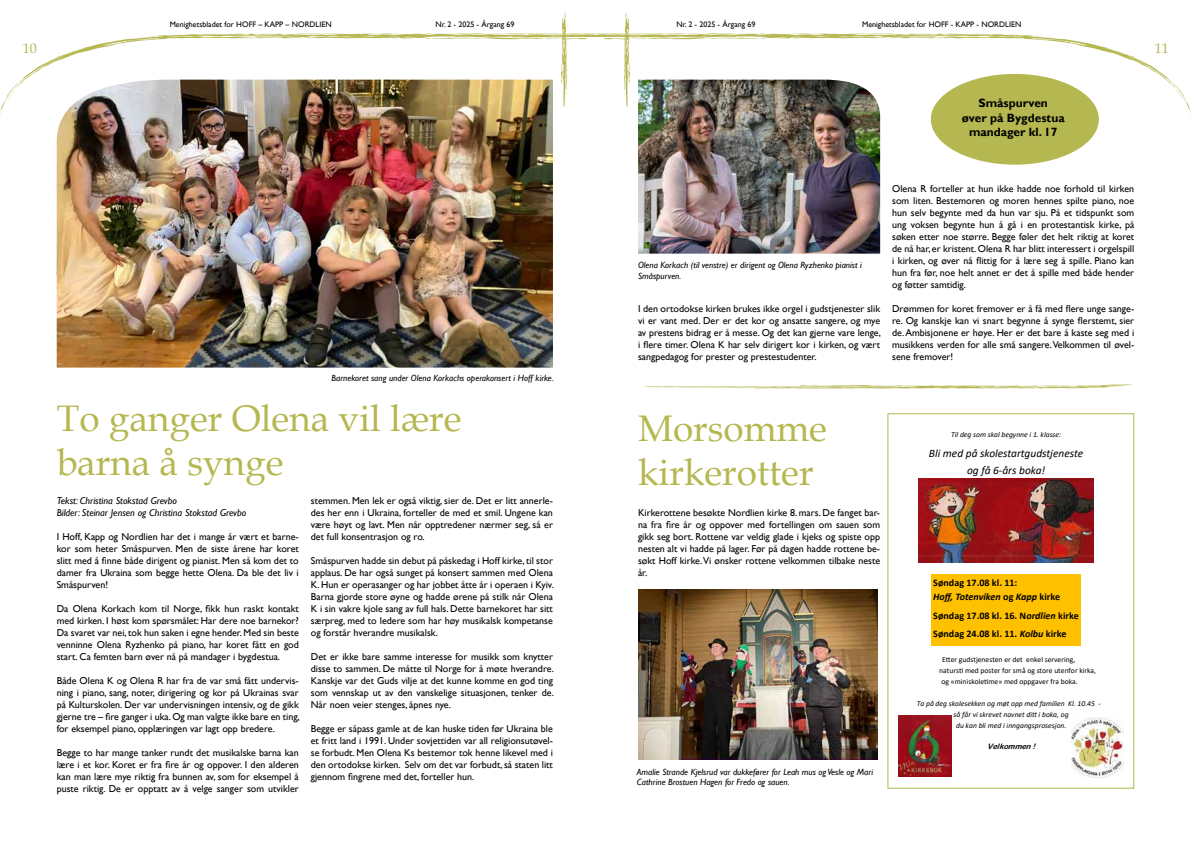
<style>
.page{position:relative;width:1191px;height:842px;background:#fff}
.page>*{position:absolute;margin:0;border:0;box-sizing:border-box;transform-origin:0 0}
.t1{font:37px/44.4px "Book Antiqua";color:#b5b750}
.t2{font:14px "Book Antiqua";color:#b5b750}
.t3{font:700 12px/14.4px "Gill Sans";color:#000;text-align:center}
.t4{font:italic 11.3px/16.5px "Calibri";color:#000;text-align:center}
.t5{font:italic 700 10.1px "Calibri";letter-spacing:-.005em;color:#000}
.t6{font:10px/12px "Gill Sans";color:#000;text-align:justify}
.t7{font:700 10px/18.4px "Calibri";color:#000}
.t8{font:italic 10px/12px "Gill Sans";color:#000}
.t9{font:italic 9px/10.8px "Gill Sans";color:#000}
.t10{font:8px "Gill Sans";color:#000}
.t11{font:7.6px "Calibri";color:#000}
.t12{font:italic 7.6px "Arial Rounded MT Bold";color:#000}
.t13{font:italic 7.5px "Calibri";color:#000}
.t14{font:7.5px "Calibri";color:#000}
.s1{font-style:normal}
.s2{font-style:italic}
</style>
<div class="page">
<svg style="left:0;top:12px;width:1191px;height:120px"></svg>
<div style="left:931px;top:74px;width:167px;height:91px;background:#b5b750;border-radius:50%"></div>
<img style="left:918px;top:479px;width:175px;height:84px">
<img style="left:1071px;top:718px;width:53px;height:59px">
<img style="left:898px;top:715px;width:53px;height:62px">
<div style="left:931px;top:574px;width:150px;height:72px;background:#ffc000"></div>
<div style="left:887px;top:413px;width:247px;height:376px;border:1px solid #b5b750"></div>
<img style="left:57px;top:80px;width:496px;height:288px">
<img style="left:638px;top:80px;width:242px;height:174px">
<svg style="left:641px;top:384px;width:492px;height:5px"></svg>
<img style="left:638px;top:590px;width:240px;height:170px">
<p class="t10" style="left:170px;top:19px;width:163px">Menighetsbladet for HOFF – KAPP – NORDLIEN</p>
<p class="t10" style="left:435px;top:19px;width:80px">Nr. 2 - 2025 - Årgang 69</p>
<p class="t10" style="left:676px;top:19px;width:80px">Nr. 2 - 2025 - Årgang 69</p>
<p class="t10" style="left:862px;top:19px;width:161px">Menighetsbladet for HOFF - KAPP - NORDLIEN</p>
<h2 class="t2" style="left:23px;top:39px;width:15px">10</h2>
<h2 class="t2" style="left:1154px;top:39px;width:15px">11</h2>
<p class="t9" style="left:332px;top:373px;width:224px">Barnekoret sang under Olena Korkachs operakonsert i Hoff kirke.</p>
<h1 class="t1" style="left:57px;top:395px;width:406px">To ganger Olena vil lære barna å synge</h1>
<p class="t8" style="left:57px;top:495px;width:191px">Tekst: Christina Stokstad Grevbo<br>Bilder: Steinar Jensen og Christina Stokstad Grevbo</p>
<p class="t6" style="left:57px;top:531px;width:244px">I Hoff, Kapp og Nordlien har det i mange år vært et barne&shy;kor som heter Småspurven. Men de siste årene har koret slitt med å finne både dirigent og pianist. Men så kom det to damer fra Ukraina som begge hette Olena. Da ble det liv i Småspurven!</p>
<p class="t6" style="left:57px;top:603px;width:244px">Da Olena Korkach kom til Norge, fikk hun raskt kontakt med kirken. I høst kom spørsmålet: Har dere noe barnekor?<br>Da svaret var nei, tok hun saken i egne hender. Med sin beste venninne Olena Ryzhenko på piano, har koret fått en god start. Ca femten barn øver nå på mandager i bygdestua.</p>
<p class="t6" style="left:57px;top:675px;width:245px">Både Olena K og Olena R har fra de var små fått undervis&shy;ning i piano, sang, noter, dirigering og kor på Ukrainas svar på Kulturskolen. Der var undervisningen intensiv, og de gikk gjerne tre – fire ganger i uka. Og man valgte ikke bare en ting, for eksempel piano, opplæringen var lagt opp bredere.</p>
<p class="t6" style="left:57px;top:747px;width:244px">Begge to har mange tanker rundt det musikalske barna kan lære i et kor. Koret er fra fire år og oppover. I den alderen kan man lære mye riktig fra bunnen av, som for eksempel å puste riktig. De er opptatt av å velge sanger som utvikler</p>
<p class="t6" style="left:311px;top:495px;width:244px">stemmen. Men lek er også viktig, sier de. Det er litt annerle&shy;des her enn i Ukraina, forteller de med et smil. Ungene kan være høyt og lavt. Men når opptredener nærmer seg, så er det full konsentrasjon og ro.</p>
<p class="t6" style="left:311px;top:555px;width:245px">Småspurven hadde sin debut på påskedag i Hoff kirke, til stor applaus. De har også sunget på konsert sammen med Olena K. Hun er operasanger og har jobbet åtte år i operaen i Kyiv.<br>Barna gjorde store øyne og hadde ørene på stilk når Olena K i sin vakre kjole sang av full hals. Dette barnekoret har sitt særpreg, med to ledere som har høy musikalsk kompetanse og forstår hverandre musikalsk.</p>
<p class="t6" style="left:311px;top:651px;width:245px">Det er ikke bare samme interesse for musikk som knytter disse to sammen. De måtte til Norge for å møte hverandre.<br>Kanskje var det Guds vilje at det kunne komme en god ting som vennskap ut av den vanskelige situasjonen, tenker de.<br>Når noen veier stenges, åpnes nye.</p>
<p class="t6" style="left:311px;top:723px;width:244px">Begge er såpass gamle at de kan huske tiden før Ukraina ble et fritt land i 1991. Under sovjettiden var all religionsutøvel&shy;se forbudt. Men Olena Ks bestemor tok henne likevel med i den ortodokse kirken. Selv om det var forbudt, så staten litt gjennom fingrene med det, forteller hun.</p>
<p class="t3" style="left:961px;top:96px;width:105px">Småspurven<br>øver på Bygdestua mandager kl. 17</p>
<p class="t9" style="left:638px;top:260px;width:225px">Olena Korkach (til venstre) er dirigent og Olena Ryzhenko pianist i<br>Småspurven.</p>
<p class="t6" style="left:638px;top:303px;width:245px">I den ortodokse kirken brukes ikke orgel i gudstjenester slik vi er vant med. Der er det kor og ansatte sangere, og mye av prestens bidrag er å messe. Og det kan gjerne vare lenge, i flere timer. Olena K har selv dirigert kor i kirken, og vært sangpedagog for prester og prestestudenter.</p>
<p class="t6" style="left:892px;top:183px;width:244px">Olena R forteller at hun ikke hadde noe forhold til kirken som liten. Bestemoren og moren hennes spilte piano, noe hun selv begynte med da hun var sju. På et tidspunkt som ung voksen begynte hun å gå i en protestantisk kirke, på søken etter noe større. Begge føler det helt riktig at koret de nå har, er kristent. Olena R har blitt interessert i orgelspill i kirken, og øver nå flittig for å lære seg å spille. Piano kan hun fra før, noe helt annet er det å spille med både hender og føtter samtidig.</p>
<p class="t6" style="left:892px;top:303px;width:244px">Drømmen for koret fremover er å få med flere unge sange&shy;re. Og kanskje kan vi snart begynne å synge flerstemt, sier de. Ambisjonene er høye. Her er det bare å kaste seg med i musikkens verden for alle små sangere. Velkommen til øvel&shy;sene fremover!</p>
<h1 class="t1" style="left:638px;top:405px;width:190px">Morsomme kirkerotter</h1>
<p class="t6" style="left:638px;top:507px;width:244px">Kirkerottene besøkte Nordlien kirke 8. mars. De fanget bar&shy;na fra fire år og oppover med fortellingen om sauen som gikk seg bort. Rottene var veldig glade i kjeks og spiste opp nesten alt vi hadde på lager. Før på dagen hadde rottene be&shy;søkt Hoff kirke. Vi ønsker rottene velkommen tilbake neste år.</p>
<p class="t9" style="left:637px;top:766px;width:238px">Amalie Strande Kjelsrud var dukkefører for Leah mus og Vesle og Mari<br>Cathrine Brostuen Hagen for Fredo og sauen.</p>
<p class="t13" style="left:951px;top:430px;width:112px">Til deg som skal begynne i 1. klasse:</p>
<p class="t4" style="left:929px;top:445px;width:156px">Bli med på skolestartgudstjeneste og få 6-års boka!</p>
<p class="t7" style="left:933px;top:573px;width:86px">Søndag 17.08 kl. 11:</p>
<p class="t5" style="left:933px;top:590px;width:128px">Hoff, Totenviken <span class="s1">og</span> Kapp <span class="s1">kirke</span></p>
<p class="t7" style="left:933px;top:606px;width:147px">Søndag 17.08 kl. 16. N<span class="s2">ordlien</span> kirke<br>Søndag 24.08 kl. 11. <span class="s2">Kolbu</span> kirke</p>
<p class="t14" style="left:942px;top:655px;width:135px">Etter gudstjenesten er det enkel servering,</p>
<p class="t11" style="left:939px;top:665px;width:158px">natursti med poster for små og store utenfor kirka,</p>
<p class="t14" style="left:941px;top:677px;width:138px">og «miniskoletime» med oppgaver fra boka.</p>
<p class="t13" style="left:916px;top:698px;width:185px">Ta på deg skolesekken og møt opp med familien Kl. 10.45 -</p>
<p class="t13" style="left:953px;top:709px;width:117px">så får vi skrevet navnet ditt i boka, og</p>
<p class="t13" style="left:956px;top:720px;width:112px">du kan bli med i inngangsprosesjon.</p>
<p class="t12" style="left:987px;top:741px;width:52px">Velkommen!</p>
</div>
